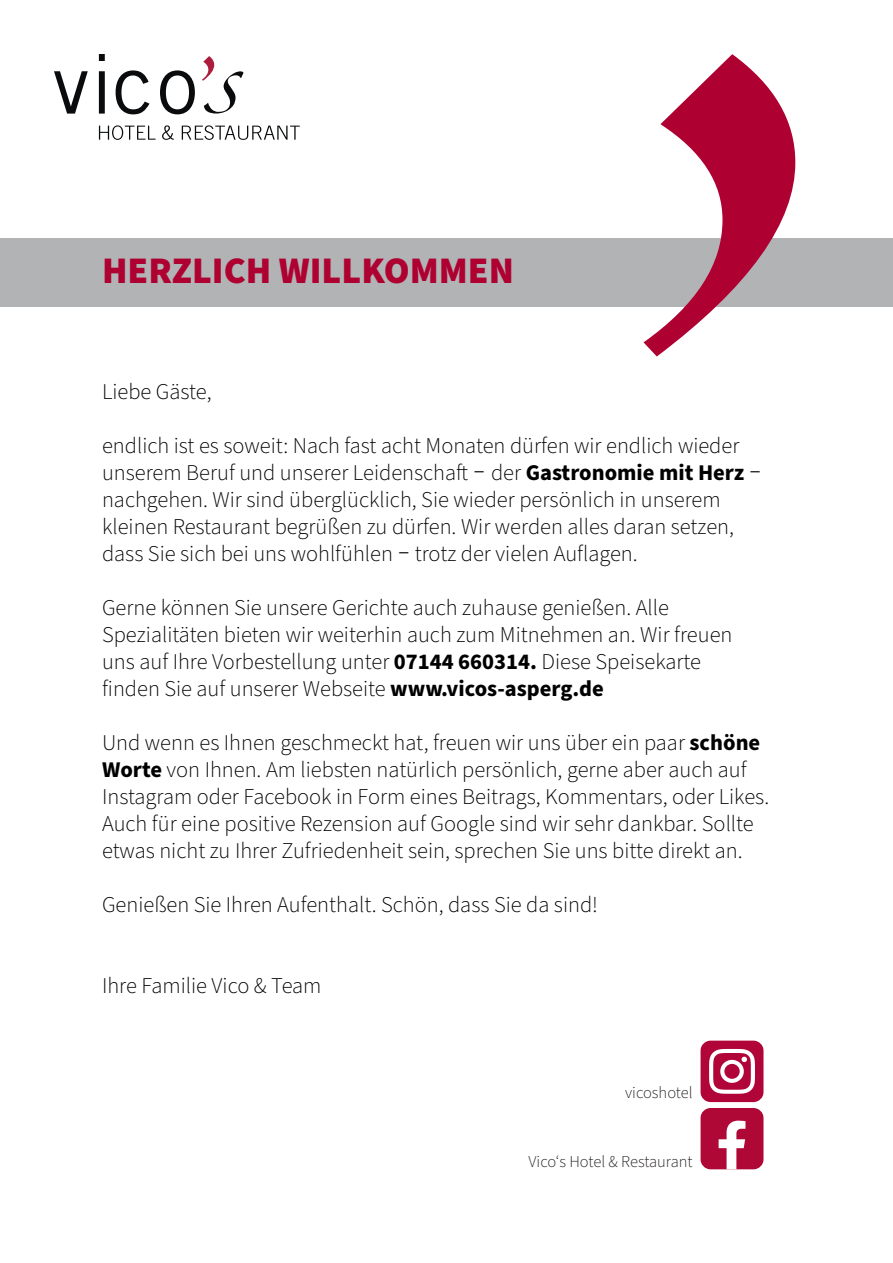
<style>
.page{position:relative;width:893px;height:1263px;background:#fff}
.page>*{position:absolute;margin:0;border:0;box-sizing:border-box;transform-origin:0 0}
.t1{font:900 37.5px "Source Sans Pro";color:#af0032}
.t2{font:300 22.5px/27px "Source Sans Pro";color:#000}
.t3{font:300 16.5px "Source Sans Pro";color:#231f20}
.s1{font-family:"Roboto"}
.s2{font-weight:700}
</style>
<div class="page">
<svg style="left:202px;top:56px;width:41px;height:58px"></svg>
<svg style="left:54px;top:54px;width:141px;height:60px"></svg>
<svg style="left:99px;top:125px;width:201px;height:15px"></svg>
<div style="left:701px;top:1108px;width:62px;height:61px;background:#b00836;border-radius:10px"></div>
<svg style="left:719px;top:1120px;width:26px;height:49px"></svg>
<div style="left:701px;top:1041px;width:62px;height:61px;background:#b10439;border-radius:10px"></div>
<svg style="left:709px;top:1049px;width:46px;height:45px"></svg>
<div style="left:0;top:238px;width:893px;height:68px;background:#b2b3b5"></div>
<svg style="left:643px;top:54px;width:152px;height:302px"></svg>
<p class="t1" style="left:102px;top:244px;width:413px">HERZLICH WILLKOMMEN</p>
<p class="t2" style="left:102px;top:378px;width:111px">Liebe Gäste,</p>
<p class="t2" style="left:102px;top:432px;width:639px">endlich ist es soweit: Nach fast acht Monaten dürfen wir endlich wieder</p>
<p class="t2" style="left:102px;top:459px;width:661px">unserem Beruf und unserer Leidenschaft <span class="s1">‒</span> der <span class="s2">Gastronomie mit Herz</span> <span class="s1">‒ </span>nachgehen. Wir sind überglücklich, Sie wieder persönlich in unserem</p>
<p class="t2" style="left:102px;top:513px;width:633px">kleinen Restaurant begrüßen zu dürfen. Wir werden alles daran setzen,</p>
<p class="t2" style="left:102px;top:540px;width:537px">dass Sie sich bei uns wohlfühlen <span class="s1">‒</span> trotz der vielen Auflagen.</p>
<p class="t2" style="left:102px;top:594px;width:568px">Gerne können Sie unsere Gerichte auch zuhause genießen. Alle</p>
<p class="t2" style="left:102px;top:621px;width:632px">Spezialitäten bieten wir weiterhin auch zum Mitnehmen an. Wir freuen</p>
<p class="t2" style="left:102px;top:648px;width:601px">uns auf Ihre Vorbestellung unter <span class="s2">07144 660314.</span> Diese Speisekarte</p>
<p class="t2" style="left:102px;top:675px;width:503px">finden Sie auf unserer Webseite <span class="s2">www.vicos-asperg.de</span></p>
<p class="t2" style="left:102px;top:729px;width:660px">Und wenn es Ihnen geschmeckt hat, freuen wir uns über ein paar <span class="s2">schöne<br>Worte</span> von Ihnen. Am liebsten natürlich persönlich, gerne aber auch auf</p>
<p class="t2" style="left:102px;top:783px;width:669px">Instagram oder Facebook in Form eines Beitrags, Kommentars, oder Likes.<br>Auch für eine positive Rezension auf Google sind wir sehr dankbar. Sollte</p>
<p class="t2" style="left:102px;top:837px;width:642px">etwas nicht zu Ihrer Zufriedenheit sein, sprechen Sie uns bitte direkt an.</p>
<p class="t2" style="left:102px;top:891px;width:497px">Genießen Sie Ihren Aufenthalt. Schön, dass Sie da sind!</p>
<p class="t2" style="left:102px;top:972px;width:221px">Ihre Familie Vico &amp; Team</p>
<p class="t3" style="left:625px;top:1081px;width:69px">vicoshotel</p>
<p class="t3" style="left:529px;top:1151px;width:166px">Vico‘s Hotel &amp; Restaurant</p>
</div>
